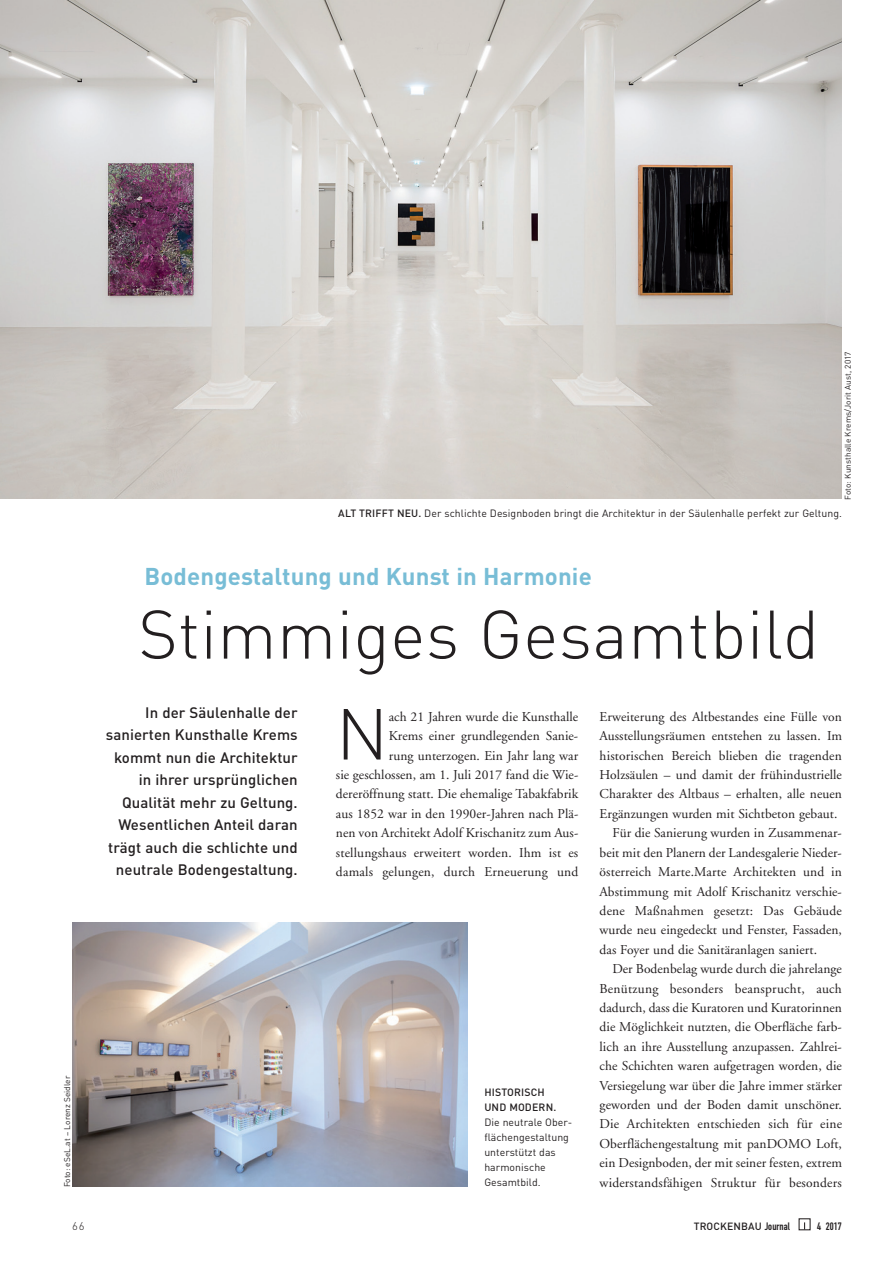
<style>
.page{position:relative;width:893px;height:1263px;background:#fff}
.page>*{position:absolute;margin:0;border:0;box-sizing:border-box;transform-origin:0 0}
.t1{font:300 70.95px "DINOT";color:#231f20}
.t2{font:300 67.5px "DINOT";letter-spacing:.005em;color:#231f20}
.t3{font:700 24px "DINOT";letter-spacing:.005em;color:#78bdd6}
.Artikel_Vorspann{font:500 15px/22.5px "DINOT";letter-spacing:.005em;color:#231f20;text-align:right}
.Artikel_Lauftext_Ein{font:13.5px/19.4px "Adobe Garamond";letter-spacing:.005em;color:#231f20;text-align:justify}
.t4{font:300 11.25px "DINOT";color:#231f20}
.t5{font:10.65px "DIN Engschrift Alternate";color:#231f20}
.Bildtext{font:10.5px/15px "DINOT";letter-spacing:.005em;color:#231f20}
.t6{font:500 10.35px "DINOT";letter-spacing:.015em;color:#231f20}
.t7{font:8.25px "DINOT";letter-spacing:.005em;color:#231f20}
.s1{font-weight:500}
.s2{font-family:"DIN Engschrift Alternate";font-weight:400;font-size:10.65px}
</style>
<div class="page">
<img style="left:72px;top:923px;width:395px;height:263px">
<img style="left:0;top:0;width:842px;height:499px">
<p class="t7" style="left:62px;top:1187px;width:113px;rotate:-90deg">Foto: eSeL.at – Lorenz Seidler</p>
<p class="t4" style="left:72px;top:1219px;width:14px">66</p>
<p class="t7" style="left:843px;top:500px;width:150px;rotate:-90deg">Foto: Kunsthalle Krems/Jorit Aust, 2017</p>
<p class="Bildtext" style="left:338px;top:505px;width:505px"><span class="s1">ALT TRIFFT NEU.</span> Der schlichte Designboden bringt die Architektur in der Säulenhalle perfekt zur Geltung.</p>
<p class="t3" style="left:145px;top:561px;width:449px">Bodengestaltung und Kunst in Harmonie</p>
<p class="t2" style="left:138px;top:593px;width:682px">Stimmiges Gesamtbild</p>
<p class="Artikel_Vorspann" style="left:106px;top:701px;width:193px">In der Säulenhalle der sanierten Kunsthalle Krems kommt nun die Architektur in ihrer ursprünglichen<br>Qualität mehr zu Geltung.<br>Wesentlichen Anteil daran trägt auch die schlichte und neutrale Bodengestaltung.</p>
<p class="t1" style="left:336px;top:690px;width:54px">N</p>
<p class="Artikel_Lauftext_Ein" style="left:336px;top:707px;width:244px;text-align:right">ach 21 Jahren wurde die Kunsthalle<br>Krems einer grundlegenden Sanie-<br>rung unterzogen. Ein Jahr lang war<br>sie geschlossen, am 1. Juli 2017 fand die Wie&shy;dereröffnung statt. Die ehemalige Tabakfabrik aus 1852 war in den 1990er-Jahren nach Plä&shy;nen von Architekt Adolf Krischanitz zum Aus&shy;stellungshaus erweitert worden. Ihm ist es damals gelungen, durch Erneuerung und</p>
<p class="Artikel_Lauftext_Ein" style="left:600px;top:707px;width:244px">Erweiterung des Altbestandes eine Fülle von Ausstellungsräumen entstehen zu lassen. Im historischen Bereich blieben die tragenden Holzsäulen – und damit der frühindustrielle Charakter des Altbaus – erhalten, alle neuen Ergänzungen wurden mit Sichtbeton gebaut.</p>
<p class="Artikel_Lauftext_Ein" style="left:600px;top:824px;width:244px;text-indent:13px">Für die Sanierung wurden in Zusammenar&shy;beit mit den Planern der Landesgalerie Nieder&shy;österreich Marte.Marte Architekten und in Abstimmung mit Adolf Krischanitz verschie&shy;dene Maßnahmen gesetzt: Das Gebäude wurde neu eingedeckt und Fenster, Fassaden, das Foyer und die Sanitäranlagen saniert.</p>
<p class="Artikel_Lauftext_Ein" style="left:600px;top:959px;width:244px;text-indent:13px">Der Bodenbelag wurde durch die jahrelange Benützung besonders beansprucht, auch dadurch, dass die Kuratoren und Kuratorinnen die Möglichkeit nutzten, die Oberfläche farb&shy;lich an ihre Ausstellung anzupassen. Zahlrei&shy;che Schichten waren aufgetragen worden, die Versiegelung war über die Jahre immer stärker geworden und der Boden damit unschöner.<br>Die Architekten entschieden sich für eine Oberflächengestaltung mit panDOMO Loft, ein Designboden, der mit seiner festen, extrem widerstandsfähigen Struktur für besonders</p>
<p class="Bildtext" style="left:484px;top:1085px;width:90px"><span class="s1">HISTORISCH<br>UND MODERN.<br></span>Die neutrale Ober&shy;flächengestaltung unterstützt das harmonische<br>Gesamtbild.</p>
<p class="t6" style="left:694px;top:1220px;width:98px">TROCKENBAU <span class="s2">Journal</span></p>
<p class="t5" style="left:817px;top:1220px;width:26px">4 2017</p>
</div>
